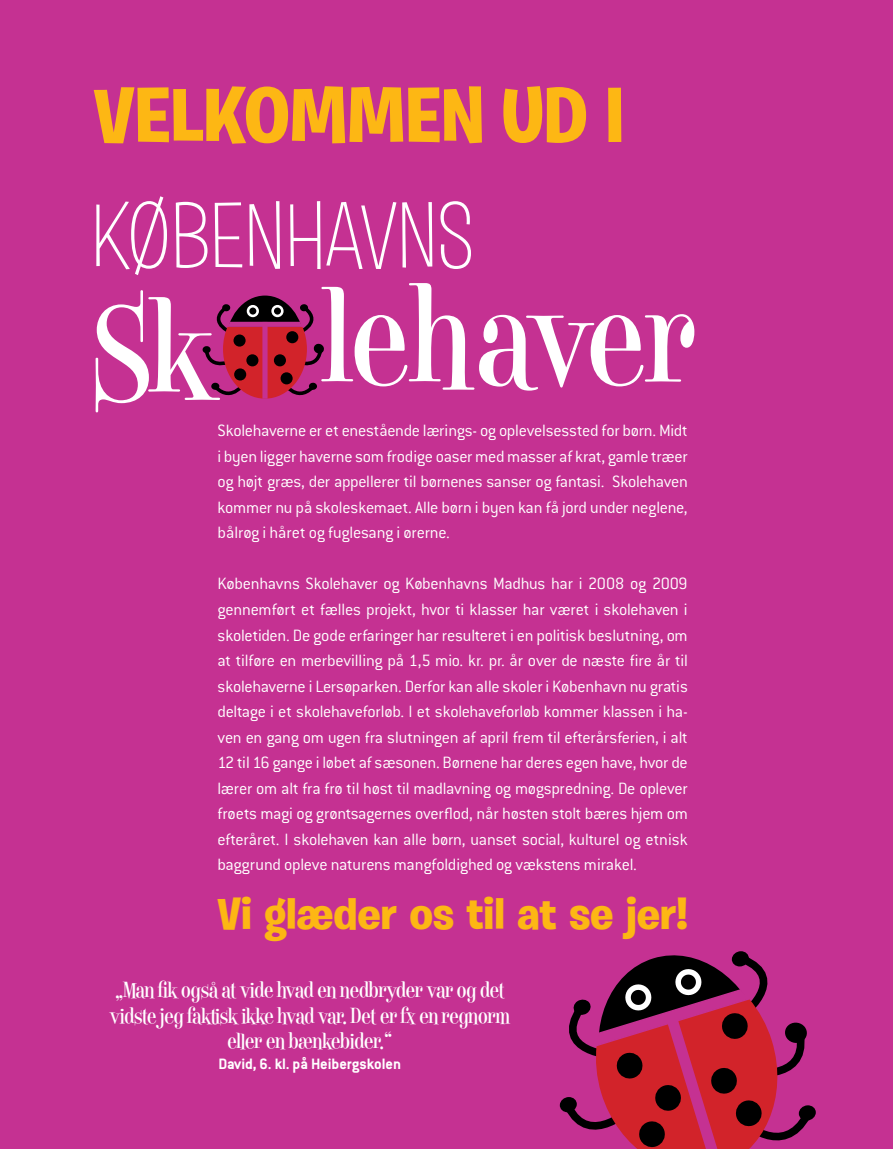
<style>
.page{position:relative;width:893px;height:1149px;background:#fff}
.page>*{position:absolute;margin:0;border:0;box-sizing:border-box;transform-origin:0 0}
.t1{font:144.15px "Ed";color:#fff}
.t2{font:300 92.7px "Burbank Big";color:#fff}
.t3{font:700 78px "Burbank Big";color:#fdb714}
.t4{font:700 45px "Burbank Big";color:#fdb714}
.t5{font:23.25px/25.5px "Ed";color:#fff;text-align:center}
.t6{font:300 18px/25.5px "Conduit ITC Std";letter-spacing:-.015em;color:#fff;text-align:justify}
.t7{font:700 16.5px "Conduit ITC Std";color:#fff}
</style>
<div class="page">
<div style="left:0;top:0;width:893px;height:1148px;background:#c53192"></div>
<svg style="left:202px;top:303px;width:122px;height:96px"></svg>
<svg style="left:559px;top:951px;width:257px;height:197px"></svg>
<h3 class="t3" style="left:94px;top:68px;width:533px">Velkommen ud i</h3>
<h2 class="t2" style="left:91px;top:182px;width:384px">KØBENHAVNS</h2>
<h1 class="t1" style="left:91px;top:259px;width:607px">Sk lehaver</h1>
<p class="t6" style="left:218px;top:417px;width:472px">Skolehaverne er et enestående lærings- og oplevelsessted for børn. Midt i byen ligger haverne som frodige oaser med masser af krat, gamle træer og højt græs, der appellerer til børnenes sanser og fantasi. Skolehaven kommer nu på skoleskemaet. Alle børn i byen kan få jord under neglene, bålrøg i håret og fuglesang i ørerne.</p>
<p class="t6" style="left:218px;top:570px;width:472px">Københavns Skolehaver og Københavns Madhus har i 2008 og 2009 gennemført et fælles projekt, hvor ti klasser har været i skolehaven i skoletiden. De gode erfaringer har resulteret i en politisk beslutning, om at tilføre en merbevilling på 1,5 mio. kr. pr. år over de næste fire år til skolehaverne i Lersøparken. Derfor kan alle skoler i København nu gratis deltage i et skolehaveforløb. I et skolehaveforløb kommer klassen i ha&shy;ven en gang om ugen fra slutningen af april frem til efterårsferien, i alt 12 til 16 gange i løbet af sæsonen. Børnene har deres egen have, hvor de lærer om alt fra frø til høst til madlavning og møgspredning. De oplever frøets magi og grøntsagernes overflod, når høsten stolt bæres hjem om efteråret. I skolehaven kan alle børn, uanset social, kulturel og etnisk baggrund opleve naturens mangfoldighed og vækstens mirakel.</p>
<h3 class="t4" style="left:218px;top:885px;width:472px">Vi glæder os til at se jer!</h3>
<p class="t5" style="left:110px;top:977px;width:401px">„Man fik også at vide hvad en nedbryder var og det vidste jeg faktisk ikke hvad var. Det er fx en regnorm eller en bænkebider.“</p>
<p class="t7" style="left:219px;top:1053px;width:184px">David, 6. kl. på Heibergskolen</p>
</div>
